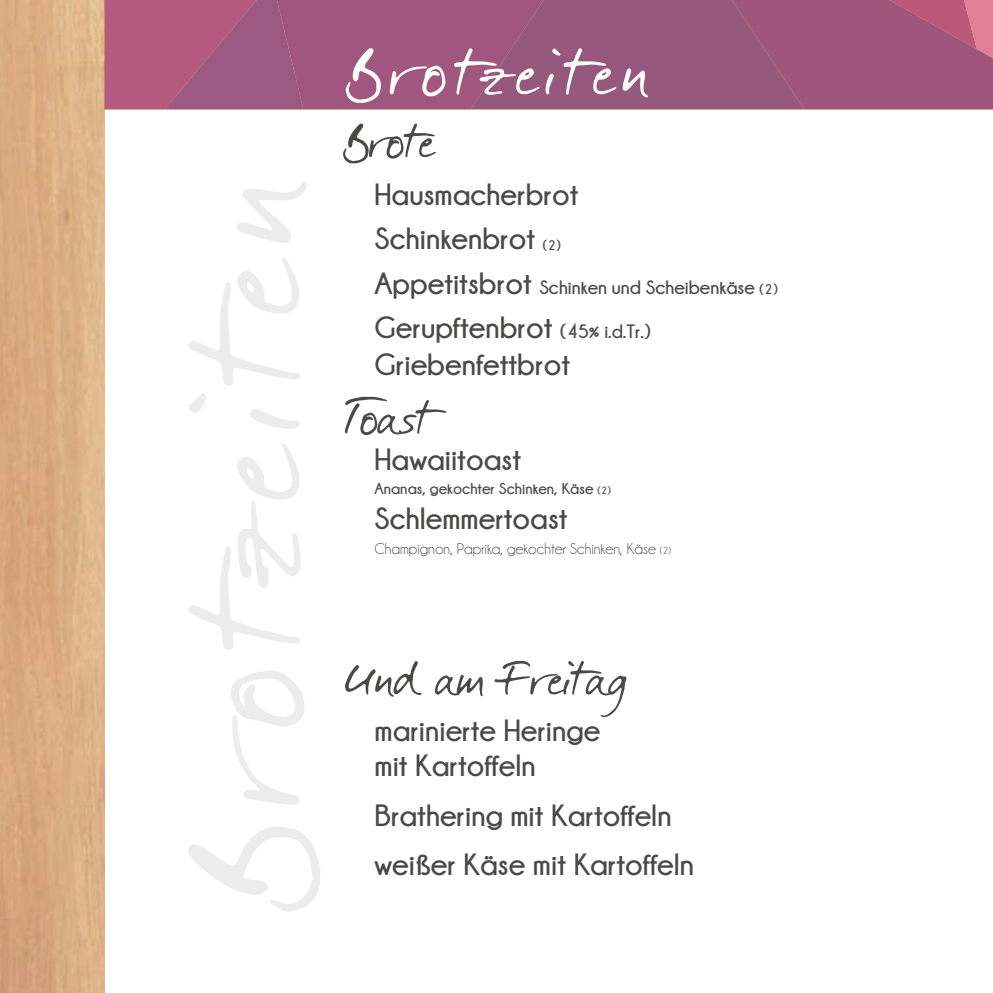
<style>
.page{position:relative;width:993px;height:993px;background:#fff}
.page>*{position:absolute;margin:0;border:0;box-sizing:border-box;transform-origin:0 0}
.t1{font:84px "Darkwoman";letter-spacing:.1em;color:#fff}
.t2{font:61.25px "Darkwoman";color:#494948}
.t3{font:700 30.62px/44.3px "Champagne&Limousines";color:#494948}
.t4{font:700 19.25px "Champagne&Limousines";color:#494948}
.t5{font:15.75px "Champagne&Limousines";color:#494948}
.t6{font:700 15.75px "Champagne&Limousines";color:#494948}
.s1{font-size:14px}
.s2{font-size:30.62px}
.s3{font-size:19.25px}
.s4{font-size:10.5px}
</style>
<div class="page">
<svg style="left:104px;top:0;width:888px;height:109px;background:#a0587d"></svg>
<h1 class="t1" style="left:348px;top:16px;width:301px">Brotzeiten</h1>
<h2 class="t2" style="left:344px;top:100px;width:91px">Brote</h2>
<p class="t3" style="left:374px;top:172px;width:205px">Hausmacherbrot<br>Schinkenbrot <span class="s1">(2)</span></p>
<p class="t4" style="left:374px;top:276px;width:404px"><span class="s2">Appetitsbrot</span> Schinken und Scheibenkäse <span class="s1">(2)</span></p>
<p class="t3" style="left:374px;top:309px;width:278px;line-height:36.8px">Gerupftenbrot <span class="s3">(45% i.d.Tr.)<br></span>Griebenfettbrot</p>
<h2 class="t2" style="left:344px;top:376px;width:88px">Toast</h2>
<p class="t3" style="left:374px;top:436px;width:148px">Hawaiitoast</p>
<p class="t6" style="left:374px;top:479px;width:238px">Ananas, gekochter Schinken, Käse <span class="s4">(2)</span></p>
<p class="t3" style="left:374px;top:495px;width:194px">Schlemmertoast</p>
<p class="t5" style="left:374px;top:540px;width:298px">Champignon, Paprika, gekochter Schinken, Käse <span class="s4">(2)</span></p>
<h2 class="t2" style="left:344px;top:637px;width:283px">Und am Freitag</h2>
<p class="t3" style="left:374px;top:712px;width:227px;line-height:35px">marinierte Heringe mit Kartoffeln</p>
<p class="t3" style="left:374px;top:790px;width:321px;line-height:49.4px">Brathering mit Kartoffeln weißer Käse mit Kartoffeln</p>
</div>
